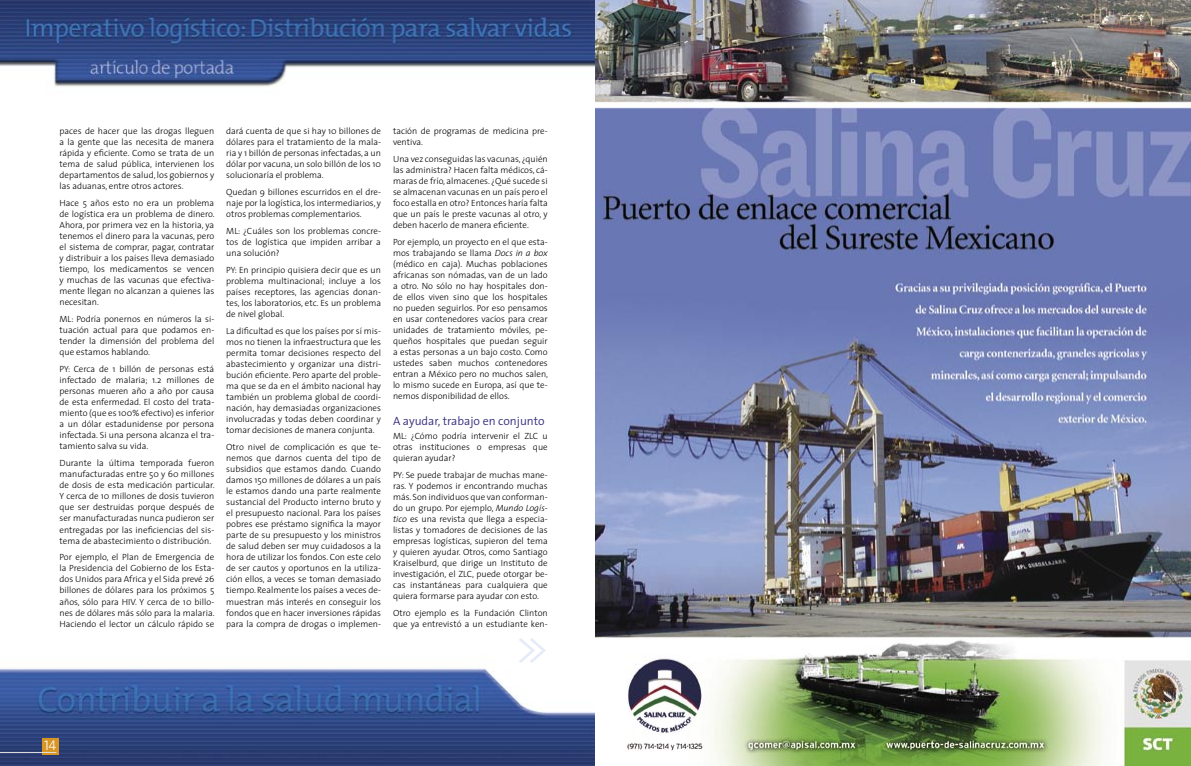
<style>
.page{position:relative;width:1191px;height:766px;background:#fff}
.page>*{position:absolute;margin:0;border:0;box-sizing:border-box;transform-origin:0 0}
.t1{font:300 45px "The Sans";color:#e4ebf7}
.t2{font:14px "The Sans Light Caps";color:#fff}
.t3{font:300 12px "The Sans";color:#362e7e}
.t4{font:300 9px/11px "The Sans";color:#000;text-align:justify}
.s1{font-style:italic}
</style>
<div class="page">
<img style="left:0;top:0;width:595px;height:765px">
<div style="left:42px;top:738px;width:16px;height:16px;background:#d89523"></div>
<hr style="left:0;top:751px;width:56px;height:1px;background:#e1e1e1">
<img style="left:595px;top:0;width:596px;height:765px">
<p class="t4" style="left:60px;top:125px;width:156px">paces de hacer que las drogas lleguen a la gente que las necesita de manera rápida y eficiente. Como se trata de un tema de salud pública, intervienen los departamentos de salud, los gobiernos y las aduanas, entre otros actores.</p>
<p class="t4" style="left:60px;top:197px;width:157px">Hace 5 años esto no era un problema de logística era un problema de dinero.<br>Ahora, por primera vez en la historia, ya tenemos el dinero para la vacunas, pero el sistema de comprar, pagar, contratar y distribuir a los países lleva demasiado tiempo, los medicamentos se vencen y muchas de las vacunas que efectiva&shy;mente llegan no alcanzan a quienes las necesitan.</p>
<p class="t4" style="left:60px;top:313px;width:156px">ML: Podría ponernos en números la si&shy;tuación actual para que podamos en&shy;tender la dimensión del problema del que estamos hablando.</p>
<p class="t4" style="left:60px;top:363px;width:156px">PY: Cerca de 1 billón de personas está infectado de malaria; 1.2 millones de personas mueren año a año por causa de esta enfermedad. El costo del trata&shy;miento (que es 100% efectivo) es inferior a un dólar estadunidense por persona infectada. Si una persona alcanza el tra&shy;tamiento salva su vida.</p>
<p class="t4" style="left:60px;top:457px;width:157px">Durante la última temporada fueron manufacturadas entre 50 y 60 millones de dosis de esta medicación particular.<br>Y cerca de 10 millones de dosis tuvieron que ser destruidas porque después de ser manufacturadas nunca pudieron ser entregadas por las ineficiencias del sis&shy;tema de abastecimiento o distribución.</p>
<p class="t4" style="left:60px;top:551px;width:157px">Por ejemplo, el Plan de Emergencia de la Presidencia del Gobierno de los Esta&shy;dos Unidos para Africa y el Sida prevé 26 billones de dólares para los próximos 5 años, sólo para HIV. Y cerca de 10 billo&shy;nes de dólares más sólo para la malaria.<br>Haciendo el lector un cálculo rápido se</p>
<p class="t4" style="left:226px;top:125px;width:156px">dará cuenta de que si hay 10 billones de dólares para el tratamiento de la mala&shy;ria y 1 billón de personas infectadas, a un dólar por vacuna, un solo billón de los 10 solucionaría el problema.</p>
<p class="t4" style="left:226px;top:186px;width:156px">Quedan 9 billones escurridos en el dre&shy;naje por la logística, los intermediarios, y otros problemas complementarios.</p>
<p class="t4" style="left:226px;top:225px;width:156px">ML: ¿Cuáles son los problemas concre&shy;tos de logística que impiden arribar a una solución?</p>
<p class="t4" style="left:226px;top:264px;width:156px">PY: En principio quisiera decir que es un problema multinacional; incluye a los países receptores, las agencias donan&shy;tes, los laboratorios, etc. Es un problema de nivel global.</p>
<p class="t4" style="left:226px;top:324px;width:156px">La dificultad es que los países por sí mis&shy;mos no tienen la infraestructura que les permita tomar decisiones respecto del abastecimiento y organizar una distri&shy;bución eficiente. Pero aparte del proble&shy;ma que se da en el ámbito nacional hay también un problema global de coordi&shy;nación, hay demasiadas organizaciones involucradas y todas deben coordinar y tomar decisiones de manera conjunta.</p>
<p class="t4" style="left:226px;top:441px;width:156px">Otro nivel de complicación es que te&shy;nemos que darnos cuenta del tipo de subsidios que estamos dando. Cuando damos 150 millones de dólares a un país le estamos dando una parte realmente sustancial del Producto interno bruto y el presupuesto nacional. Para los países pobres ese préstamo significa la mayor parte de su presupuesto y los ministros de salud deben ser muy cuidadosos a la hora de utilizar los fondos. Con este celo de ser cautos y oportunos en la utiliza&shy;ción ellos, a veces se toman demasiado tiempo. Realmente los países a veces de&shy;muestran más interés en conseguir los fondos que en hacer inversiones rápidas para la compra de drogas o implemen-</p>
<p class="t4" style="left:393px;top:125px;width:156px">tación de programas de medicina pre&shy;ventiva.</p>
<p class="t4" style="left:393px;top:153px;width:156px">Una vez conseguidas las vacunas, ¿quién las administra? Hacen falta médicos, cá&shy;maras de frío, almacenes. ¿Qué sucede si se almacenan vacunas en un país pero el foco estalla en otro? Entonces haría falta que un país le preste vacunas al otro, y deben hacerlo de manera eficiente.</p>
<p class="t4" style="left:393px;top:236px;width:157px">Por ejemplo, un proyecto en el que esta&shy;mos trabajando se llama <span class="s1">Docs in a box </span>(médico en caja). Muchas poblaciones africanas son nómadas, van de un lado a otro. No sólo no hay hospitales don&shy;de ellos viven sino que los hospitales no pueden seguirlos. Por eso pensamos en usar contenedores vacíos para crear unidades de tratamiento móviles, pe&shy;queños hospitales que puedan seguir a estas personas a un bajo costo. Como ustedes saben muchos contenedores entran a México pero no muchos salen, lo mismo sucede en Europa, así que te&shy;nemos disponibilidad de ellos.</p>
<h3 class="t3" style="left:393px;top:411px;width:153px">A ayudar, trabajo en conjunto</h3>
<p class="t4" style="left:393px;top:430px;width:156px">ML: ¿Cómo podría intervenir el ZLC u otras instituciones o empresas que quieran ayudar?</p>
<p class="t4" style="left:393px;top:468px;width:156px">PY: Se puede trabajar de muchas mane&shy;ras. Y podemos ir encontrando muchas más. Son individuos que van conforman&shy;do un grupo. Por ejemplo, <span class="s1">Mundo Logís&shy;tico</span> es una revista que llega a especia&shy;listas y tomadores de decisiones de las empresas logísticas, supieron del tema y quieren ayudar. Otros, como Santiago Kraiselburd, que dirige un Instituto de investigación, el ZLC, puede otorgar be&shy;cas instantáneas para cualquiera que quiera formarse para ayudar con esto.</p>
<p class="t4" style="left:393px;top:606px;width:156px">Otro ejemplo es la Fundación Clinton que ya entrevistó a un estudiante ken-</p>
<h1 class="t1" style="left:515px;top:609px;width:35px">&gt;&gt;</h1>
<h2 class="t2" style="left:44px;top:733px;width:14px">14</h2>
</div>
